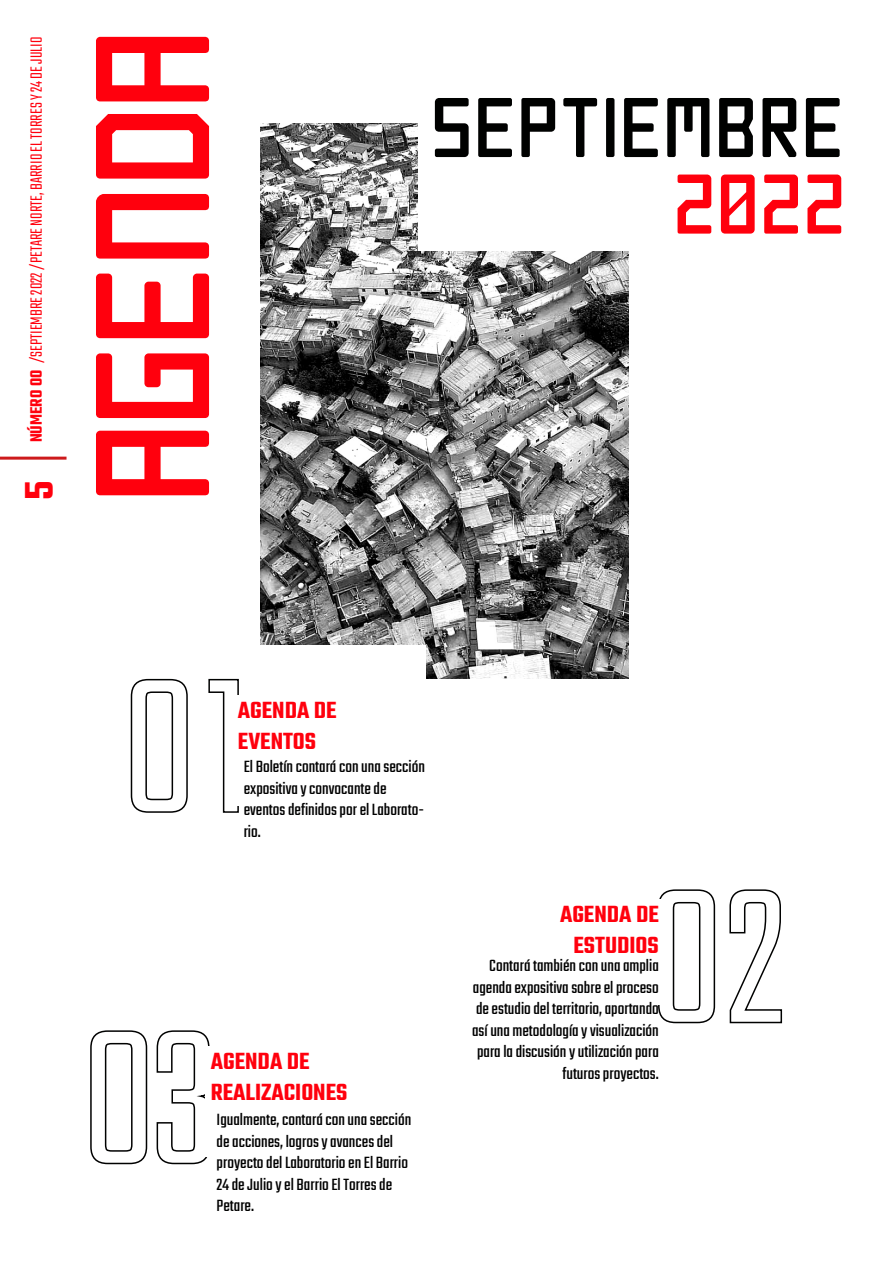
<style>
.page{position:relative;width:893px;height:1263px;background:#fff}
.page>*{position:absolute;margin:0;border:0;box-sizing:border-box;transform-origin:0 0}
.t1{font:129.15px "Jet Set";letter-spacing:-.025em;color:#ff000d}
.t2{font:67.5px "Jet Set";color:#000100}
.t3{font:67.5px "Jet Set";color:#ff000d}
.t4{font:600 43.5px "Teko";color:#ff000d}
.t5{font:600 25.5px/30.6px "Teko";color:#ff000d}
.t6{font:18px/21.6px "Teko";color:#000100}
.t7{font:300 18px "Teko";color:#ff000d}
.s1{font-weight:600}
</style>
<div class="page">
<img style="left:261px;top:123px;width:367px;height:556px">
<div style="left:217px;top:645px;width:208px;height:206px;background:#fff"></div>
<svg style="left:729px;top:889px;width:54px;height:135px"></svg>
<svg style="left:208px;top:678px;width:31px;height:135px"></svg>
<svg style="left:130px;top:678px;width:58px;height:135px"></svg>
<svg style="left:156px;top:1030px;width:54px;height:135px"></svg>
<div style="left:233px;top:695px;width:140px;height:111px;background:#fff"></div>
<div style="left:418px;top:85px;width:475px;height:166px;background:#fff"></div>
<svg style="left:90px;top:1030px;width:58px;height:135px"></svg>
<div style="left:206px;top:1046px;width:140px;height:111px;background:#fff"></div>
<svg style="left:658px;top:889px;width:58px;height:135px"></svg>
<div style="left:444px;top:900px;width:222px;height:105px;background:#fff"></div>
<hr style="left:0;top:457px;width:67px;height:3px;background:#cd1a1c">
<p class="t7" style="left:26px;top:442px;width:407px;rotate:-90deg"><span class="s1">NÚMERO 00</span> /SEPTIEMBRE 2022 /PETARE NORTE, BARRIO EL TORRES Y 24 DE JULIO</p>
<h3 class="t4" style="left:13px;top:500px;width:21px;rotate:-90deg">5</h3>
<h1 class="t1" style="left:61px;top:504px;width:478px;rotate:-90deg">AGENDA</h1>
<h2 class="t2" style="left:430px;top:80px;width:416px">SEPTIEMBRE</h2>
<h2 class="t3" style="left:673px;top:156px;width:175px">2022</h2>
<h3 class="t5" style="left:238px;top:697px;width:100px">AGENDA DE<br>EVENTOS</h3>
<p class="t6" style="left:244px;top:756px;width:183px">El Boletín contará con una sección expositiva y convocante de eventos definidos por el Laborato&shy;rio.</p>
<h3 class="t5" style="left:211px;top:1048px;width:138px">AGENDA DE<br>REALIZACIONES</h3>
<p class="t6" style="left:217px;top:1109px;width:196px">Igualmente, contará con una sección de acciones, logros y avances del proyecto del Laboratorio en El Barrio<br>24 de Julio y el Barrio El Torres de<br>Petare.</p>
<h3 class="t5" style="left:560px;top:901px;width:100px;text-align:center">AGENDA DE<br>ESTUDIOS</h3>
<p class="t6" style="left:472px;top:955px;width:188px;text-align:right">Contará también con una amplia agenda expositiva sobre el proceso de estudio del territorio, aportando así una metodología y visualización para la discusión y utilización para futuros proyectos.</p>
</div>
